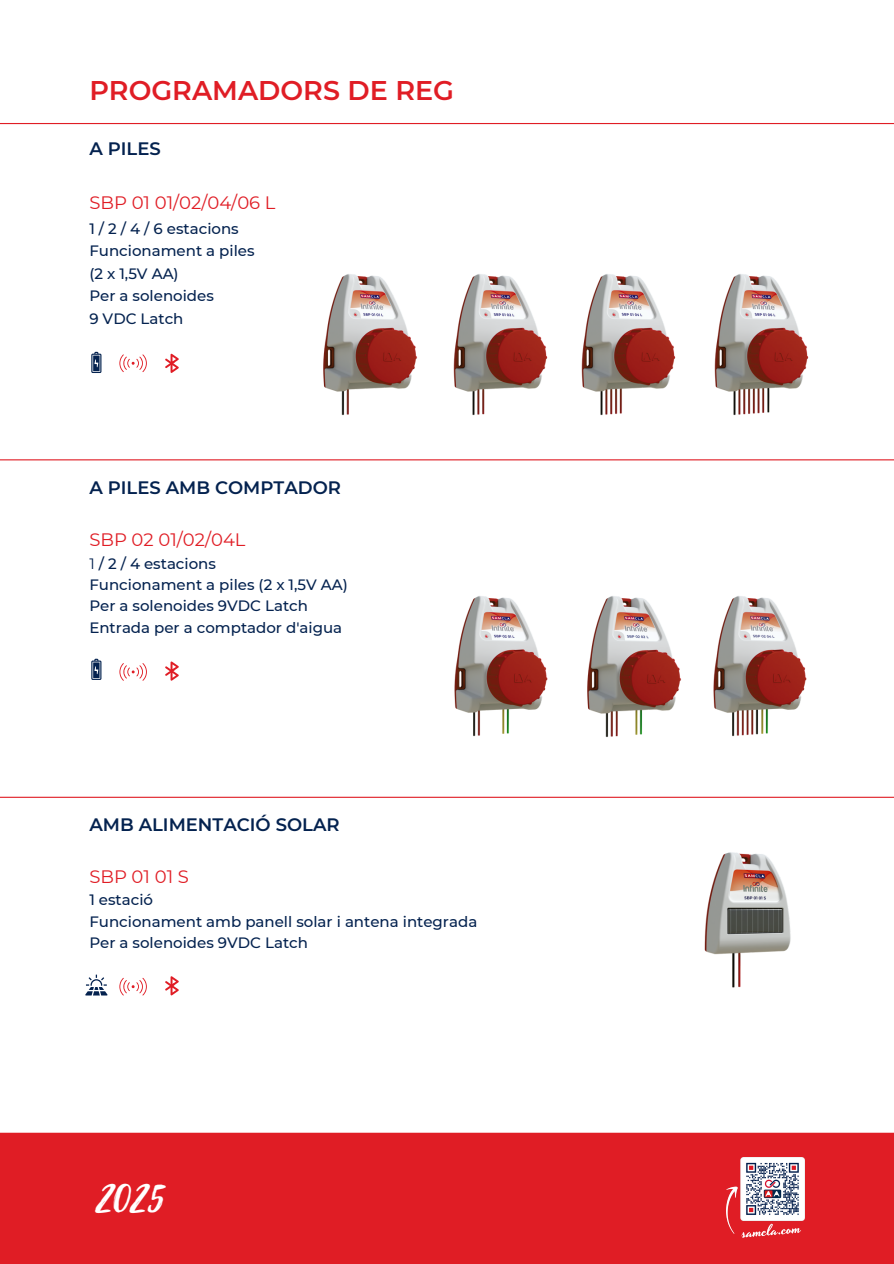
<style>
.page{position:relative;width:894px;height:1264px;background:#fff}
.page>*{position:absolute;margin:0;border:0;box-sizing:border-box;transform-origin:0 0}
.t1{font:45px "Playlist Script";color:#fff}
.t2{font:600 27px "Montserrat";color:#e01d25}
.t3{font:600 18px "Montserrat";color:#04224f}
.t4{font:18px "Montserrat";color:#e01d25}
.t5{font:500 15px "Montserrat";color:#04224f}
.s1{font-weight:400}
</style>
<div class="page">
<hr style="left:0;top:123px;width:893px;height:1px;background:#e01d25">
<hr style="left:0;top:796px;width:893px;height:1px;background:#e01d25">
<hr style="left:0;top:459px;width:893px;height:1px;background:#e01d25">
<div style="left:0;top:1133px;width:893px;height:130px;background:#e01d25"></div>
<hr style="left:0;top:1132px;width:893px;height:1px;background:#e01d25">
<img style="left:323px;top:274px;width:58px;height:141px">
<img style="left:381px;top:274px;width:128px;height:142px">
<img style="left:509px;top:274px;width:152px;height:142px">
<img style="left:661px;top:274px;width:148px;height:142px">
<img style="left:454px;top:596px;width:60px;height:141px">
<img style="left:514px;top:596px;width:127px;height:141px">
<img style="left:641px;top:596px;width:166px;height:141px">
<img style="left:726px;top:1157px;width:78px;height:81px">
<svg style="left:91px;top:352px;width:10px;height:21px"></svg>
<svg style="left:119px;top:354px;width:28px;height:18px"></svg>
<svg style="left:165px;top:354px;width:13px;height:19px"></svg>
<svg style="left:91px;top:658px;width:10px;height:22px"></svg>
<svg style="left:119px;top:663px;width:28px;height:17px"></svg>
<svg style="left:165px;top:661px;width:13px;height:19px"></svg>
<svg style="left:85px;top:974px;width:22px;height:21px"></svg>
<svg style="left:119px;top:977px;width:28px;height:18px"></svg>
<svg style="left:165px;top:976px;width:13px;height:19px"></svg>
<img style="left:704px;top:852px;width:87px;height:136px">
<p class="t2" style="left:89px;top:74px;width:366px">PROGRAMADORS DE REG</p>
<p class="t3" style="left:89px;top:138px;width:73px">A PILES</p>
<p class="t4" style="left:89px;top:192px;width:188px">SBP 01 01/02/04/06 L</p>
<p class="t5" style="left:89px;top:219px;width:151px">1 / 2 / 4 / 6 estacions</p>
<h3 class="t5" style="left:89px;top:242px;width:167px">Funcionament a piles</h3>
<p class="t5" style="left:89px;top:264px;width:91px">(2 x 1,5V AA)</p>
<p class="t5" style="left:89px;top:287px;width:126px">Per a solenoides</p>
<p class="t5" style="left:89px;top:309px;width:96px">9 VDC Latch</p>
<h2 class="t3" style="left:89px;top:477px;width:253px">A PILES AMB COMPTADOR</h2>
<h3 class="t4" style="left:89px;top:528px;width:158px">SBP 02 01/02/04L</h3>
<p class="t5" style="left:89px;top:554px;width:128px"><span class="s1">1</span> / 2 / 4 estacions</p>
<p class="t5" style="left:89px;top:575px;width:260px">Funcionament a piles (2 x 1,5V AA)</p>
<p class="t5" style="left:89px;top:596px;width:220px">Per a solenoides 9VDC Latch</p>
<p class="t5" style="left:89px;top:618px;width:254px">Entrada per a comptador d'aigua</p>
<p class="t3" style="left:89px;top:813px;width:252px">AMB ALIMENTACIÓ SOLAR</p>
<p class="t4" style="left:89px;top:865px;width:101px">SBP 01 01 S</p>
<p class="t5" style="left:89px;top:891px;width:65px">1 estació</p>
<p class="t5" style="left:89px;top:912px;width:389px">Funcionament amb panell solar i antena integrada</p>
<p class="t5" style="left:89px;top:933px;width:220px">Per a solenoides 9VDC Latch</p>
<p class="t1" style="left:96px;top:1162px;width:69px">2025</p>
</div>
